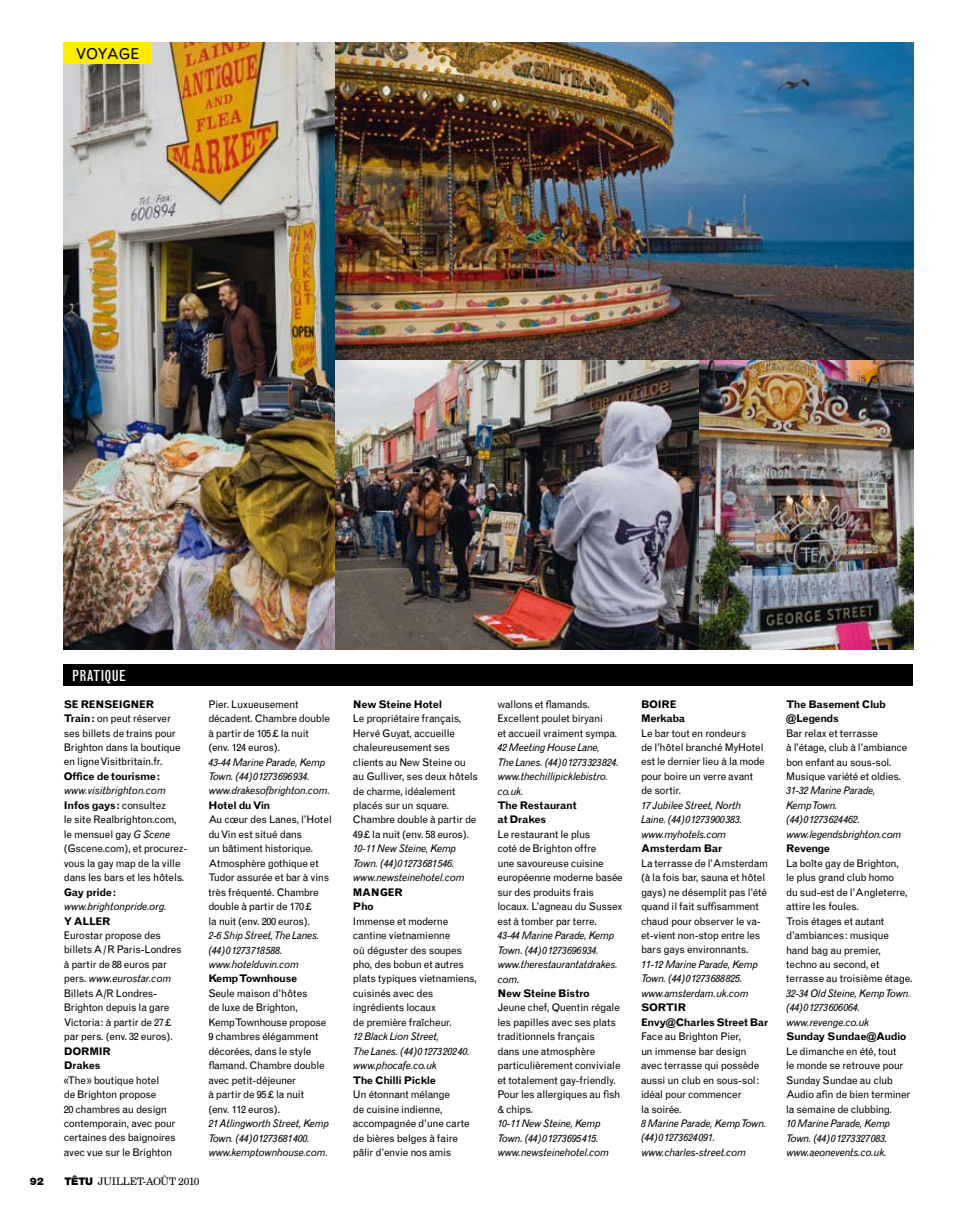
<style>
.page{position:relative;width:978px;height:1212px;background:#fff}
.page>*{position:absolute;margin:0;border:0;box-sizing:border-box;transform-origin:0 0}
.t1{font:condensed 15px "Grotesque";letter-spacing:.005em;color:#fff}
.t2{font:15px "Grotesque";letter-spacing:-.045em;color:#000}
.t3{font:10.5px/14.4px "Grotesque";letter-spacing:-.03em;color:#000}
.t4{font:italic 10.5px/14.4px "Grotesque";letter-spacing:-.035em;color:#000}
.t5{font:700 10.5px/14.4px "Grotesque";letter-spacing:-.025em;color:#000}
.t6{font:700 10.5px "Grotesque";letter-spacing:-.05em;color:#000}
.t7{font:700 10.5px/14.4px "Grotesque";letter-spacing:-.045em;color:#000}
.t8{font:900 10.5px "Helvetica Neue";color:#000}
.t9{font:10.35px "New Century Schlbk";letter-spacing:-.01em;color:#000}
.s1{font-weight:700}
.s2{font-style:italic}
.s3{font-family:"Helvetica Neue";font-weight:900;font-size:10.5px}
</style>
<div class="page">
<img style="left:64px;top:43px;width:272px;height:607px">
<div style="left:64px;top:664px;width:849px;height:22px;background:#000"></div>
<div style="left:64px;top:43px;width:87px;height:21px;background:#ffed00"></div>
<img style="left:336px;top:43px;width:578px;height:318px">
<img style="left:699px;top:361px;width:215px;height:289px">
<img style="left:336px;top:361px;width:363px;height:289px">
<h1 class="t2" style="left:76px;top:45px;width:65px">voyage</h1>
<h1 class="t1" style="left:72px;top:666px;width:55px">PRATIQUE</h1>
<p class="t3" style="left:64px;top:697px;width:118px"><span class="s1">Se renseigner<br>Train:</span> on peut réserver ses billets de trains pour<br>Brighton dans la boutique en ligne Visitbritain.fr.</p>
<p class="t5" style="left:64px;top:769px;width:98px">Office de tourisme:</p>
<p class="t3" style="left:64px;top:784px;width:125px"><span class="s2">www.visitbrighton.com<br></span><span class="s1">I nfos gays:</span> consultez<br>le site Realbrighton.com, le mensuel gay <span class="s2">G Scene </span>(Gscene.com), et procurez&shy;vous la gay map de la ville dans les bars et les hôtels.</p>
<p class="t5" style="left:64px;top:885px;width:54px">Gay pride:</p>
<p class="t4" style="left:64px;top:899px;width:105px">www.brightonpride.org.</p>
<p class="t5" style="left:64px;top:914px;width:48px">Y aller</p>
<p class="t3" style="left:64px;top:928px;width:120px">E urostar propose des billets A /R Paris-Londres à partir de 88 euros par pers. <span class="s2">www.eurostar.com<br></span>Billets A/R Londres-<br>Brighton depuis la gare<br>Victoria: à partir de 27£ par pers. (env. 32 euros).</p>
<p class="t5" style="left:64px;top:1044px;width:49px">dormir<br>D rakes</p>
<p class="t3" style="left:64px;top:1073px;width:114px">«The» boutique hotel<br>de Brighton propose<br>20 chambres au design contemporain, avec pour certaines des baignoires avec vue sur le Brighton</p>
<p class="t8" style="left:30px;top:1175px;width:16px">92</p>
<p class="t9" style="left:65px;top:1175px;width:137px"><span class="s3">Têtu</span> JUILLET-AOÛT 2010</p>
<p class="t3" style="left:208px;top:697px;width:123px">Pier. Luxueusement décadent. Chambre double à partir de 105£ la nuit (env. 124 euros).</p>
<p class="t4" style="left:208px;top:755px;width:123px">43-44 Marine Parade, Kemp<br>Town. (44)01273696934. www.drakesofbrighton.com.</p>
<p class="t5" style="left:208px;top:798px;width:64px">Hotel du Vin</p>
<p class="t3" style="left:208px;top:812px;width:125px">Au cœur des Lanes, l’Hotel du Vin est situé dans<br>un bâtiment historique.<br>Atmosphère gothique et<br>Tudor assurée et bar à vins très fréquenté. Chambre double à partir de 170£<br>la nuit (env. 200 euros).</p>
<p class="t4" style="left:208px;top:928px;width:113px">2-6 Ship Street, The Lanes. (44)01273718588. www.hotelduvin.com</p>
<p class="t6" style="left:208px;top:972px;width:91px">Kemp Townhouse</p>
<p class="t3" style="left:208px;top:986px;width:120px">Seule maison d’hôtes<br>de luxe de Brighton,<br>Kemp Townhouse propose<br>9 chambres élégamment décorées, dans le style flamand. Chambre double avec petit-déjeuner<br>à partir de 95£ la nuit (env. 112 euros).</p>
<p class="t4" style="left:208px;top:1116px;width:122px">21 Atlingworth Street, Kemp<br>Town. (44)01273681400. www.kemptownhouse.com.</p>
<p class="t5" style="left:353px;top:697px;width:91px">N ew Steine Hotel</p>
<p class="t3" style="left:353px;top:711px;width:127px">Le propriétaire français,<br>Hervé G uyat, accueille chaleureusement ses clients au New Steine ou au G ulliver, ses deux hôtels de charme, idéalement placés sur un square.<br>Chambre double à partir de<br>49£ la nuit (env. 58 euros).</p>
<p class="t4" style="left:353px;top:841px;width:113px">10-11 New Steine, Kemp<br>Town. (44)01273681546. www.newsteinehotel.com</p>
<p class="t5" style="left:353px;top:885px;width:51px">manger<br>Pho</p>
<p class="t3" style="left:353px;top:914px;width:126px">Immense et moderne cantine vietnamienne<br>où déguster des soupes pho, des bobun et autres plats typiques vietnamiens, cuisinés avec des ingrédients locaux<br>de première fraîcheur.</p>
<p class="t4" style="left:353px;top:1029px;width:118px">12 Black Lion Street,<br>The Lanes. (44)0127320240. www.phocafe.co.uk</p>
<p class="t6" style="left:353px;top:1074px;width:85px">The Chilli Pickle</p>
<p class="t3" style="left:353px;top:1087px;width:118px">Un étonnant mélange<br>de cuisine indienne, accompagnée d’une carte de bières belges à faire pâlir d’envie nos amis</p>
<p class="t3" style="left:497px;top:697px;width:121px">wallons et flamands.<br>Excellent poulet biryani<br>et accueil vraiment sympa.</p>
<p class="t4" style="left:497px;top:740px;width:123px">42 Meeting House Lane,<br>The Lanes. (44)01273323824. www.thechillipicklebistro. co.uk.</p>
<p class="t7" style="left:497px;top:798px;width:81px">The Restaurant at D rakes</p>
<p class="t3" style="left:497px;top:827px;width:127px">Le restaurant le plus<br>coté de Brighton offre<br>une savoureuse cuisine européenne moderne basée sur des produits frais locaux. L’agneau du Sussex est à tomber par terre.</p>
<p class="t4" style="left:497px;top:928px;width:122px">43-44 Marine Parade, Kemp<br>Town. (44)01273696934. www.therestaurantatdrakes. com.</p>
<p class="t5" style="left:497px;top:986px;width:94px">N ew Steine Bistro</p>
<p class="t3" style="left:497px;top:1001px;width:125px">Jeune chef, Quentin régale les papilles avec ses plats traditionnels français<br>dans une atmosphère particulièrement conviviale et totalement gay-friendly.<br>Pour les allergiques au fish &amp; chips.</p>
<p class="t4" style="left:497px;top:1116px;width:113px">10-11 New Steine, Kemp<br>Town. (44)01273695415. www.newsteinehotel.com</p>
<p class="t5" style="left:641px;top:697px;width:46px">boire<br>M erkaba</p>
<p class="t3" style="left:641px;top:726px;width:125px">Le bar tout en rondeurs<br>de l’hôtel branché MyHotel est le dernier lieu à la mode pour boire un verre avant de sortir.</p>
<p class="t4" style="left:641px;top:798px;width:103px;text-align:justify">17 Jubilee Street, North Laine. (44)01273900383. www.myhotels.com</p>
<p class="t5" style="left:641px;top:841px;width:83px">Amsterdam Bar</p>
<p class="t3" style="left:641px;top:856px;width:129px">La terrasse de l’Amsterdam (à la fois bar, sauna et hôtel gays) ne désemplit pas l’été quand il fait suffisamment chaud pour observer le va&shy;et-vient non-stop entre les bars gays environnants.</p>
<p class="t4" style="left:641px;top:957px;width:119px">11-12 Marine Parade, Kemp<br>Town. (44)01273688825. www.amsterdam.uk.com</p>
<p class="t5" style="left:641px;top:1000px;width:129px">sortir<br>Envy@Charles Street Bar</p>
<p class="t3" style="left:641px;top:1029px;width:120px">Face au Brighton Pier,<br>un immense bar design avec terrasse qui possède aussi un club en sous-sol: idéal pour commencer<br>la soirée.</p>
<p class="t4" style="left:641px;top:1116px;width:127px">8 Marine Parade, Kemp Town. (44)01273624091. www.charles-street.com</p>
<p class="t5" style="left:786px;top:697px;width:101px">The Basement Club @Legends</p>
<p class="t3" style="left:786px;top:726px;width:123px">Bar relax et terrasse<br>à l’étage, club à l’ambiance bon enfant au sous-sol.<br>Musique variété et oldies.</p>
<p class="t4" style="left:786px;top:784px;width:117px">31-32 Marine Parade,<br>Kemp Town. (44)01273624462. www.legendsbrighton.com</p>
<p class="t5" style="left:786px;top:841px;width:46px">Revenge</p>
<p class="t3" style="left:786px;top:856px;width:128px">La boîte gay de Brighton,<br>le plus grand club homo<br>du sud-est de l’Angleterre, attire les foules.<br>Trois étages et autant d’ambiances: musique hand bag au premier, techno au second, et terrasse au troisième étage.</p>
<p class="t4" style="left:786px;top:986px;width:126px">32-34 Old Steine, Kemp Town. (44)01273606064. www.revenge.co.uk</p>
<p class="t5" style="left:786px;top:1029px;width:122px">Sunday Sundae@Audio</p>
<p class="t3" style="left:786px;top:1044px;width:126px">Le dimanche en été, tout<br>le monde se retrouve pour<br>Sunday Sundae au club<br>Audio afin de bien terminer la semaine de clubbing.</p>
<p class="t4" style="left:786px;top:1116px;width:106px">10 Marine Parade, Kemp<br>Town. (44)01273327083. www.aeonevents.co.uk.</p>
</div>
